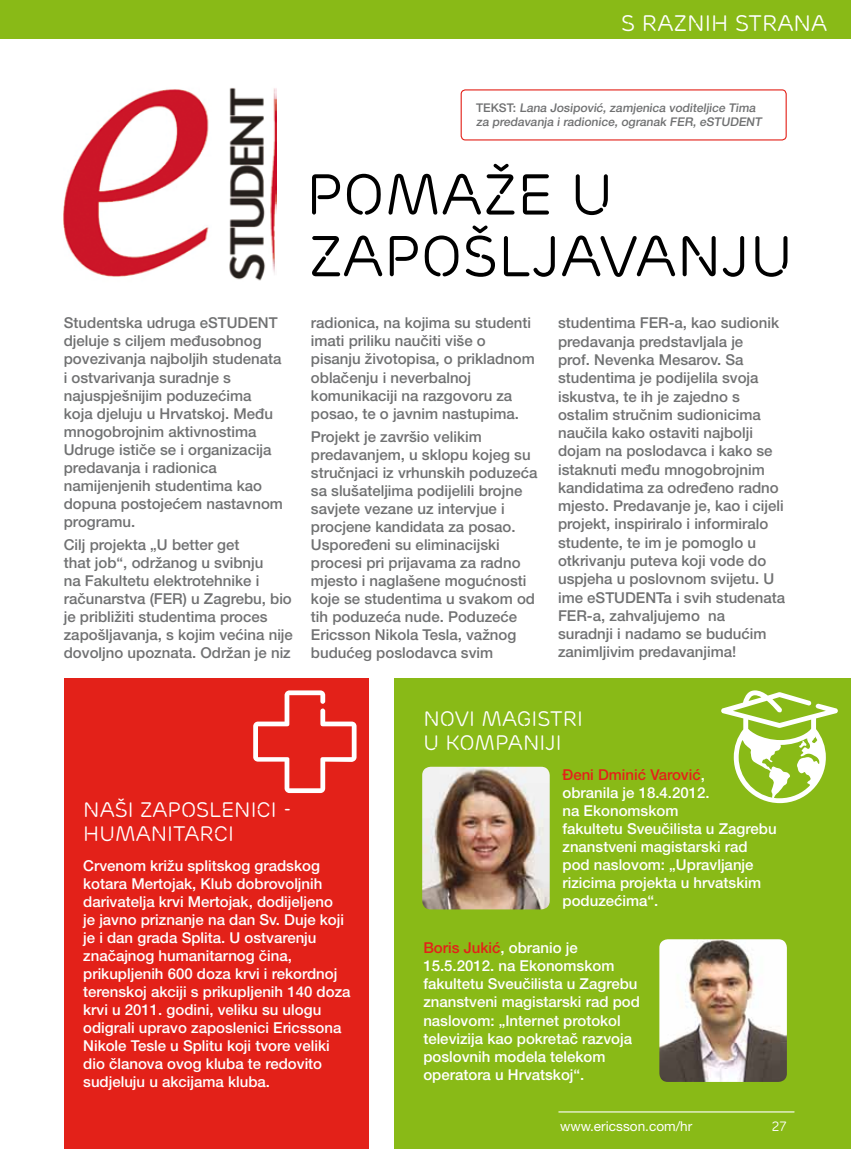
<style>
.page{position:relative;width:851px;height:1149px;background:#fff}
.page>*{position:absolute;margin:0;border:0;box-sizing:border-box;transform-origin:0 0}
.t1{font:22.5px "Ericsson Capital";color:#fff}
.t2{font:21px/24px "Ericsson Capital";color:#fff}
.t3{font:500 15px/18px "Ericsson Sans";color:#707172}
.t4{font:500 15px/18px "Ericsson Sans";color:#fff}
.t5{font:13.5px "Ericsson Sans";color:#fff}
.t6{font:13.5px "Ericsson Capital";color:#fff}
.t7{font:500 12px/14.4px "Ericsson Sans";letter-spacing:-.16em;color:#707172}
.s1{color:#e32119}
</style>
<div class="page">
<div style="left:394px;top:678px;width:456px;height:470px;background:#89ba17"></div>
<div style="left:64px;top:678px;width:305px;height:470px;background:#e32119"></div>
<div style="left:0;top:0;width:850px;height:38px;background:#89ba17"></div>
<hr style="left:558px;top:1110px;width:236px;height:2px;background:#fff">
<svg style="left:312px;top:225px;width:475px;height:52px"></svg>
<svg style="left:312px;top:164px;width:295px;height:51px"></svg>
<div style="left:460px;top:89px;width:326px;height:51px;border:1px solid #e32119;border-radius:4px"></div>
<svg style="left:253px;top:690px;width:103px;height:102px"></svg>
<svg style="left:721px;top:690px;width:116px;height:112px"></svg>
<img style="left:422px;top:766px;width:127px;height:143px">
<img style="left:659px;top:939px;width:127px;height:142px">
<img style="left:64px;top:87px;width:213px;height:194px">
<h1 class="t1" style="left:621px;top:10px;width:208px">S RAZNIH STRANA</h1>
<p class="t7" style="left:476px;top:100px;width:283px;text-indent:37px">: Lana Josipović, zamjenica voditeljice Tima za predavanja i radionice, ogranak FER, eSTUDENT</p>
<p class="t7" style="left:476px;top:100px;width:9px">TEKST</p>
<p class="t3" style="left:64px;top:314px;width:221px">Studentska udruga eSTUDENT djeluje s ciljem međusobnog povezivanja najboljih studenata i ostvarivanja suradnje s najuspješnijim poduzećima koja djeluju u Hrvatskoj. Među mnogobrojnim aktivnostima<br>Udruge ističe se i organizacija predavanja i radionica namijenjenih studentima kao dopuna postojećem nastavnom programu.</p>
<p class="t3" style="left:64px;top:535px;width:230px">Cilj projekta „U better get<br>that job“, održanog u svibnju<br>na Fakultetu elektrotehnike i računarstva (FER) u Zagrebu, bio je približiti studentima proces zapošljavanja, s kojim većina nije dovoljno upoznata. Održan je niz</p>
<p class="t3" style="left:311px;top:314px;width:225px">radionica, na kojima su studenti imati priliku naučiti više o pisanju životopisa, o prikladnom oblačenju i neverbalnoj komunikaciji na razgovoru za posao, te o javnim nastupima.</p>
<p class="t3" style="left:311px;top:427px;width:228px">Projekt je završio velikim predavanjem, u sklopu kojeg su stručnjaci iz vrhunskih poduzeća sa slušateljima podijelili brojne savjete vezane uz intervjue i procjene kandidata za posao.<br>Uspoređeni su eliminacijski procesi pri prijavama za radno mjesto i naglašene mogućnosti koje se studentima u svakom od tih poduzeća nude. Poduzeće<br>Ericsson Nikola Tesla, važnog budućeg poslodavca svim</p>
<p class="t3" style="left:558px;top:314px;width:227px">studentima FER-a, kao sudionik predavanja predstavljala je<br>prof. Nevenka Mesarov. Sa studentima je podijelila svoja iskustva, te ih je zajedno s ostalim stručnim sudionicima naučila kako ostaviti najbolji dojam na poslodavca i kako se istaknuti među mnogobrojnim kandidatima za određeno radno mjesto. Predavanje je, kao i cijeli projekt, inspiriralo i informiralo studente, te im je pomoglo u otkrivanju puteva koji vode do uspjeha u poslovnom svijetu. U ime eSTUDENT</p>
<p class="t3" style="left:558px;top:588px;width:228px;text-indent:105px">a i svih studenata<br>FER-a, zahvaljujemo na<br>suradnji i nadamo se budućim zanimljivim predavanjima!</p>
<h2 class="t2" style="left:83px;top:798px;width:210px">NAŠI ZAPOSLENICI -<br>HUMANITARCI</h2>
<p class="t4" style="left:83px;top:856px;width:269px">Crvenom križu splitskog gradskog kotara Mertojak, Klub dobrovoljnih darivatelja krvi Mertojak, dodijeljeno<br>je javno priznanje na dan Sv. Duje koji je i dan grada Splita. U ostvarenju značajnog humanitarnog čina, prikupljenih 600 doza krvi i rekordnoj terenskoj akciji s prikupljenih 140 doza krvi u 2011. godini, veliku su ulogu odigrali upravo zaposlenici Ericssona Nikole Tesle u Splitu koji tvore veliki dio članova ovog kluba te redovito sudjeluju u akcijama kluba.</p>
<h2 class="t2" style="left:423px;top:706px;width:161px">NOVI MAGISTRI<br>U KOMPANIJI</h2>
<p class="t4" style="left:562px;top:765px;width:215px"><span class="s1">Đeni Dminić Varović</span>,<br>obranila je 18.4.2012.<br>na Ekonomskom<br>fakultetu Sveučilista u Zagrebu znanstveni magistarski rad pod naslovom: „Upravljanje rizicima projekta u hrvatskim poduzećima“.</p>
<p class="t4" style="left:423px;top:938px;width:218px"><span class="s1">Boris Jukić</span>, obranio je<br>15.5.2012. na Ekonomskom fakultetu Sveučilista u Zagrebu znanstveni magistarski rad pod naslovom: „Internet protokol televizija kao pokretač razvoja poslovnih modela telekom operatora u Hrvatskoj“.</p>
<p class="t5" style="left:560px;top:1118px;width:134px">www.ericsson.com/hr</p>
<p class="t6" style="left:771px;top:1118px;width:16px">27</p>
</div>
